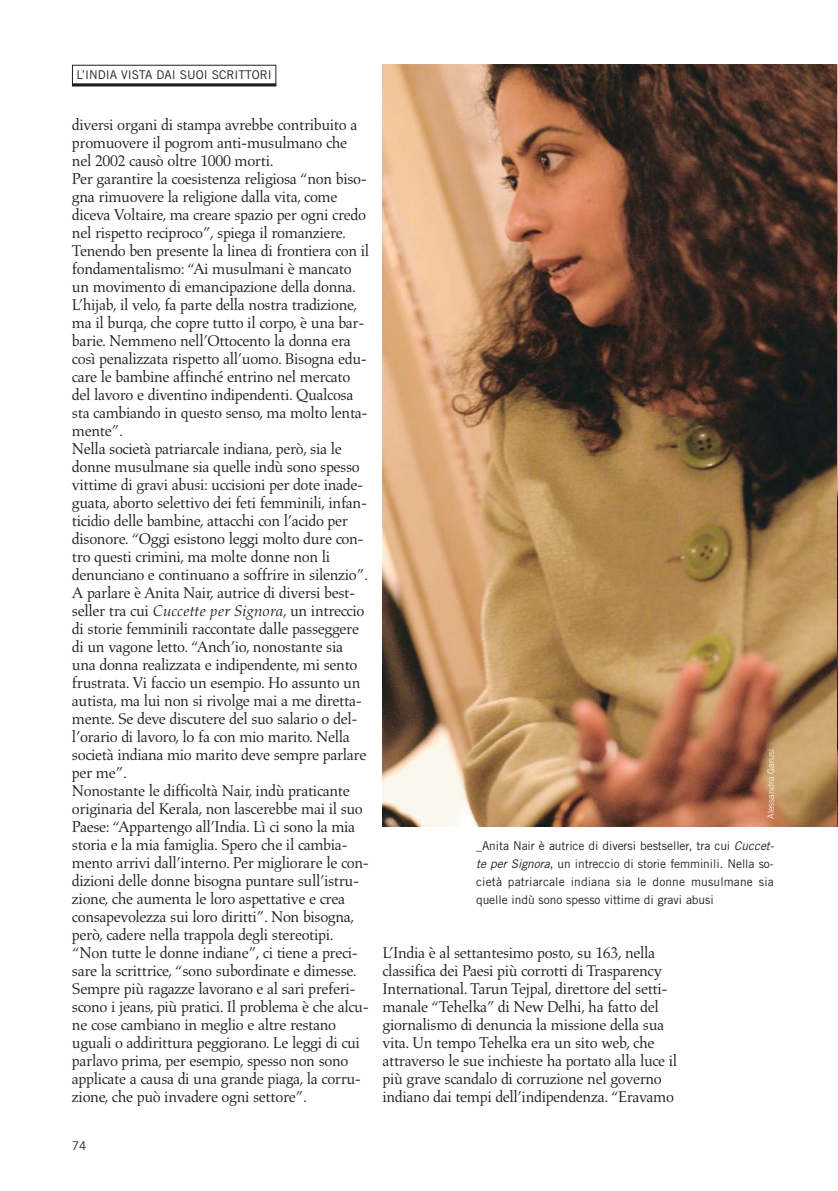
<style>
.page{position:relative;width:838px;height:1191px;background:#fff}
.page>*{position:absolute;margin:0;border:0;box-sizing:border-box;transform-origin:0 0}
.t1{font:15.9px/18px "Aldus";letter-spacing:-.025em;color:#231f20}
.t2{font:12px/18px "Trade Gothic";letter-spacing:-.005em;color:#231f20}
.t3{font:300 9px "Trade Gothic";color:#fff}
.s1{font-style:italic}
</style>
<div class="page">
<div style="left:72px;top:65px;width:204px;height:21px;border:1px solid #231f20"></div>
<hr style="left:72px;top:83px;width:204px;height:3px;background:#231f20">
<img style="left:382px;top:65px;width:456px;height:761px">
<p class="t2" style="left:76px;top:67px;width:197px">L’INDIA VISTA DAI SUOI SCRITTORI</p>
<p class="t1" style="left:72px;top:117px;width:299px">diversi organi di stampa avrebbe contribuito a promuovere il pogrom anti-musulmano che nel 2002 causò oltre 1000 morti.<br>Per garantire la coesistenza religiosa “non biso&shy;gna rimuovere la religione dalla vita, come diceva Voltaire, ma creare spazio per ogni credo nel rispetto reciproco”, spiega il romanziere.<br>Tenendo ben presente la linea di frontiera con il fondamentalismo: “Ai musulmani è mancato un movimento di emancipazione della donna.<br>L’hijab, il velo, fa parte della nostra tradizione, ma il burqa, che copre tutto il corpo, è una bar&shy;barie. Nemmeno nell’Ottocento la donna era così penalizzata rispetto all’uomo. Bisogna edu&shy;care le bambine affinché entrino nel mercato del lavoro e diventino indipendenti. Qualcosa sta cambiando in questo senso, ma molto lenta&shy;mente”.<br>Nella società patriarcale indiana, però, sia le donne musulmane sia quelle indù sono spesso vittime di gravi abusi: uccisioni per dote inade&shy;guata, aborto selettivo dei feti femminili, infan&shy;ticidio delle bambine, attacchi con l’acido per disonore. “Oggi esistono leggi molto dure con&shy;tro questi crimini, ma molte donne non li denunciano e continuano a soffrire in silenzio”.<br>A parlare è Anita Nair, autrice di diversi best&shy;seller tra cui <span class="s1">Cuccette per Signora</span>, un intreccio di storie femminili raccontate dalle passeggere di un vagone letto. “Anch’io, nonostante sia una donna realizzata e indipendente, mi sento frustrata. Vi faccio un esempio. Ho assunto un autista, ma lui non si rivolge mai a me diretta&shy;mente. Se deve discutere del suo salario o del&shy;l’orario di lavoro, lo fa con mio marito. Nella società indiana mio marito deve sempre parlare per me”.<br>Nonostante le difficoltà Nair, indù praticante originaria del Kerala, non lascerebbe mai il suo Paese: “Appartengo all’India. Lì ci sono la mia storia e la mia famiglia. Spero che il cambia&shy;mento arrivi dall’interno. Per migliorare le con&shy;dizioni delle donne bisogna puntare sull’istru&shy;zione, che aumenta le loro aspettative e crea consapevolezza sui loro diritti”. Non bisogna, però, cadere nella trappola degli stereotipi. “Non tutte le donne indiane”, ci tiene a preci&shy;sare la scrittrice, “sono subordinate e dimesse.<br>Sempre più ragazze lavorano e al sari preferi&shy;scono i jeans, più pratici. Il problema è che alcu&shy;ne cose cambiano in meglio e altre restano uguali o addirittura peggiorano. Le leggi di cui parlavo prima, per esempio, spesso non sono applicate a causa di una grande piaga, la corru&shy;zione, che può invadere ogni settore”.</p>
<p class="t3" style="left:767px;top:818px;width:71px;rotate:-90deg">Alessandra Garusi</p>
<p class="t2" style="left:476px;top:837px;width:302px">_Anita Nair è autrice di diversi bestseller, tra cui <span class="s1">Cuccet&shy;te per Signora</span>, un intreccio di storie femminili. Nella so&shy;cietà patriarcale indiana sia le donne musulmane sia quelle indù sono spesso vittime di gravi abusi</p>
<p class="t1" style="left:382px;top:945px;width:296px">L’India è al settantesimo posto, su 163, nella classifica dei Paesi più corrotti di Trasparency International. Tarun Tejpal, direttore del setti&shy;manale “Tehelka” di New Delhi, ha fatto del giornalismo di denuncia la missione della sua vita. Un tempo Tehelka era un sito web, che attraverso le sue inchieste ha portato alla luce il più grave scandalo di corruzione nel governo indiano dai tempi dell’indipendenza. “Eravamo</p>
<p class="t2" style="left:72px;top:1137px;width:16px">74</p>
</div>
